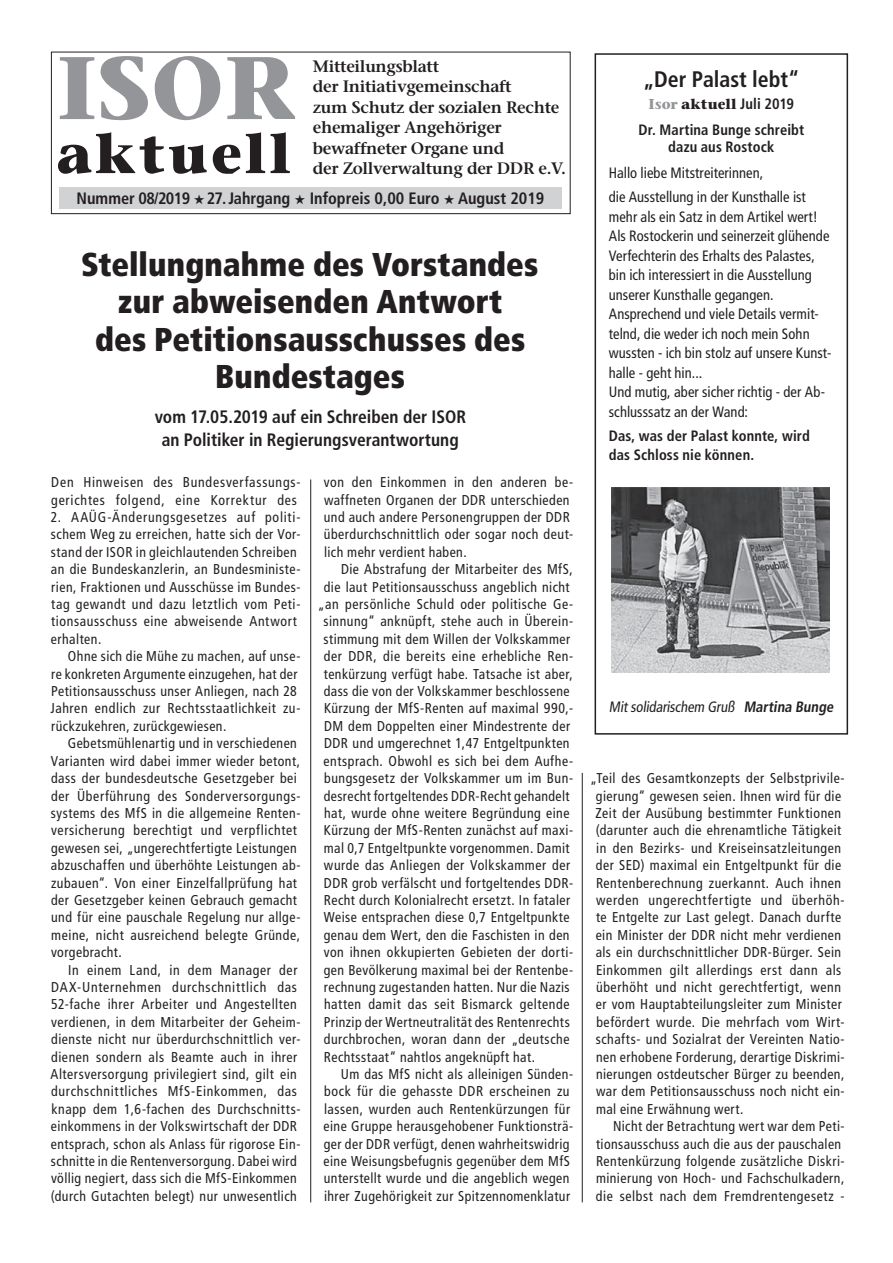
<style>
.page{position:relative;width:893px;height:1263px;background:#fff}
.page>*{position:absolute;margin:0;border:0;box-sizing:border-box;transform-origin:0 0}
.t1{font:700 88.5px "Stone Serif Std";color:#939598}
.t2{font:700 55.5px "Stone Serif Std";letter-spacing:.05em;color:#231f20}
.t3{font:900 condensed 33px/37.5px "Frutiger LT Std";letter-spacing:.005em;color:#231f20;text-align:center}
.t4{font:700 condensed 22.5px "Frutiger LT Std";color:#231f20}
.t5{font:700 condensed 18px/22.5px "Frutiger LT Std";color:#231f20;text-align:center}
.t6{font:600 16.5px/20.5px "Stone Serif Std";letter-spacing:-.02em;color:#231f20}
.t7{font:700 condensed 16.5px "Frutiger LT Std";color:#231f20}
.t8{font:condensed 15px/19.5px "Frutiger LT Std";letter-spacing:.005em;color:#231f20}
.t9{font:700 condensed 15px/26px "Frutiger LT Std";letter-spacing:.01em;color:#231f20;text-align:center}
.t10{font:condensed 14.25px/17.4px "Frutiger LT Std";letter-spacing:.035em;color:#231f20}
.t11{font:condensed 14.25px/17.4px "Frutiger LT Std";letter-spacing:.06em;color:#231f20}
.s1{font-family:"Stone Serif Std";font-stretch:normal;font-size:14.25px;color:#939598}
.s2{font-family:"Stone Serif Std";font-stretch:normal;font-size:14.25px}
.s3{font-weight:700}
</style>
<div class="page">
<div style="left:59px;top:187px;width:503px;height:21px;background:#d1d2d4"></div>
<div style="left:51px;top:52px;width:520px;height:162px;border:1px solid #231f20"></div>
<hr style="left:310px;top:479px;width:1px;height:723px;background:#231f20">
<hr style="left:582px;top:773px;width:1px;height:429px;background:#231f20">
<div style="left:595px;top:53px;width:253px;height:682px;border:2px solid #231f20"></div>
<img style="left:612px;top:487px;width:218px;height:186px">
<h1 class="t1" style="left:57px;top:33px;width:239px">ISOR</h1>
<h2 class="t2" style="left:57px;top:119px;width:236px">aktuell</h2>
<p class="t6" style="left:313px;top:56px;width:255px">Mitteilungsblatt<br>der Initiativgemeinschaft<br>zum Schutz der sozialen Rechte ehemaliger Angehöriger bewaffneter Organe und<br>der Zollverwaltung der DDR e.V.</p>
<p class="t7" style="left:77px;top:188px;width:469px">Nummer 08/2019 ★ 27. Jahrgang ★ Infopreis 0,00 Euro ★ August 2019</p>
<h3 class="t3" style="left:81px;top:245px;width:459px">Stellungnahme des Vorstandes zur abweisenden Antwort<br>des Petitionsausschusses des<br>Bundestages</h3>
<p class="t5" style="left:155px;top:406px;width:313px">vom 17.05.2019 auf ein Schreiben der ISOR an Politiker in Regierungsverantwortung</p>
<p class="t11" style="left:51px;top:474px;width:251px">Den Hinweisen des Bundesverfassungs&shy;gerichtes folgend, eine Korrektur des</p>
<p class="t10" style="left:51px;top:508px;width:251px">2. AAÜG-Änderungsgesetzes auf politi&shy;schem Weg zu erreichen, hatte sich der Vor&shy;stand der ISOR in gleichlautenden Schreiben an die Bundeskanzlerin, an Bundesministe&shy;rien, Fraktionen und Ausschüsse im Bundes&shy;tag gewandt und dazu letztlich vom Peti&shy;tionsausschuss eine abweisende Antwort erhalten.</p>
<p class="t10" style="left:50px;top:648px;width:251px;text-indent:17px">Ohne sich die Mühe zu machen, auf unse&shy;re konkreten Argumente einzugehen, hat der Petitionsausschuss unser Anliegen, nach 28<br>Jahren endlich zur Rechtsstaatlichkeit zu&shy;rückzukehren, zurückgewiesen.</p>
<p class="t10" style="left:51px;top:735px;width:251px;text-indent:17px">Gebetsmühlenartig und in verschiedenen Varianten wird dabei immer wieder betont, dass der bundesdeutsche Gesetzgeber bei der Überführung des Sonderversorgungs&shy;systems des MfS in die allgemeine Renten&shy;versicherung berechtigt und verpflichtet gewesen sei, „ungerechtfertigte Leistungen abzuschaffen und überhöhte Leistungen ab&shy;zubauen“. Von einer Einzelfallprüfung hat der Gesetzgeber keinen Gebrauch gemacht und für eine pauschale Regelung nur allge&shy;meine, nicht ausreichend belegte Gründe, vorgebracht.</p>
<p class="t10" style="left:50px;top:961px;width:251px;text-indent:18px">In einem Land, in dem Manager der DAX-Unternehmen durchschnittlich das 52-fache ihrer Arbeiter und Angestellten verdienen, in dem Mitarbeiter der Geheim&shy;dienste nicht nur überdurchschnittlich ver&shy;dienen sondern als Beamte auch in ihrer Altersversorgung privilegiert sind, gilt ein durchschnittliches MfS-Einkommen, das knapp dem 1,6-fachen des Durchschnitts&shy;einkommens in der Volkswirtschaft der DDR entsprach, schon als Anlass für rigorose Ein&shy;schnitte in die Rentenversorgung. Dabei wird völlig negiert, dass sich die MfS-Einkommen (durch Gutachten belegt) nur unwesentlich</p>
<p class="t10" style="left:324px;top:474px;width:251px">von den Einkommen in den anderen be&shy;waffneten Organen der DDR unterschieden und auch andere Personengruppen der DDR überdurchschnittlich oder sogar noch deut&shy;lich mehr verdient haben.</p>
<p class="t10" style="left:341px;top:561px;width:233px">Die Abstrafung der Mitarbeiter des MfS,</p>
<p class="t10" style="left:324px;top:578px;width:247px">die laut Petitionsausschuss angeblich nicht</p>
<p class="t10" style="left:318px;top:595px;width:257px">„an persönliche Schuld oder politische Ge-</p>
<p class="t10" style="left:324px;top:613px;width:251px">sinnung“ anknüpft, stehe auch in Überein-</p>
<p class="t10" style="left:324px;top:630px;width:248px">stimmung mit dem Willen der Volkskammer</p>
<p class="t10" style="left:324px;top:648px;width:251px">der DDR, die bereits eine erhebliche Ren-</p>
<p class="t10" style="left:324px;top:665px;width:250px">tenkürzung verfügt habe. Tatsache ist aber,</p>
<p class="t10" style="left:324px;top:682px;width:247px">dass die von der Volkskammer beschlossene</p>
<p class="t10" style="left:324px;top:700px;width:251px">Kürzung der MfS-Renten auf maximal 990,-</p>
<p class="t10" style="left:324px;top:717px;width:248px">DM dem Doppelten einer Mindestrente der</p>
<p class="t10" style="left:324px;top:735px;width:247px">DDR und umgerechnet 1,47 Entgeltpunkten</p>
<p class="t10" style="left:324px;top:752px;width:251px">entsprach. Obwohl es sich bei dem Aufhe-</p>
<p class="t10" style="left:324px;top:769px;width:250px">bungsgesetz der Volkskammer um im Bun-</p>
<p class="t10" style="left:324px;top:787px;width:247px">desrecht fortgeltendes DDR-Recht gehandelt</p>
<p class="t10" style="left:324px;top:804px;width:247px">hat, wurde ohne weitere Begründung eine</p>
<p class="t10" style="left:324px;top:822px;width:251px">Kürzung der MfS-Renten zunächst auf maxi-</p>
<p class="t10" style="left:324px;top:839px;width:247px">mal 0,7 Entgeltpunkte vorgenommen. Damit</p>
<p class="t10" style="left:324px;top:856px;width:248px">wurde das Anliegen der Volkskammer der</p>
<p class="t10" style="left:324px;top:874px;width:251px">DDR grob verfälscht und fortgeltendes DDR-</p>
<p class="t10" style="left:324px;top:891px;width:248px">Recht durch Kolonialrecht ersetzt. In fataler</p>
<p class="t10" style="left:324px;top:909px;width:247px">Weise entsprachen diese 0,7 Entgeltpunkte</p>
<p class="t10" style="left:324px;top:926px;width:247px">genau dem Wert, den die Faschisten in den</p>
<p class="t10" style="left:324px;top:943px;width:251px">von ihnen okkupierten Gebieten der dorti-</p>
<p class="t10" style="left:324px;top:961px;width:251px">gen Bevölkerung maximal bei der Rentenbe-</p>
<p class="t10" style="left:324px;top:978px;width:247px">rechnung zugestanden hatten. Nur die Nazis</p>
<p class="t10" style="left:324px;top:996px;width:247px">hatten damit das seit Bismarck geltende</p>
<p class="t10" style="left:324px;top:1013px;width:247px">Prinzip der Wertneutralität des Rentenrechts</p>
<p class="t10" style="left:324px;top:1030px;width:247px">durchbrochen, woran dann der „deutsche</p>
<p class="t10" style="left:324px;top:1048px;width:213px">Rechtsstaat“ nahtlos angeknüpft hat.</p>
<p class="t10" style="left:341px;top:1065px;width:234px">Um das MfS nicht als alleinigen Sünden-</p>
<p class="t10" style="left:324px;top:1083px;width:247px">bock für die gehasste DDR erscheinen zu</p>
<p class="t10" style="left:324px;top:1100px;width:247px">lassen, wurden auch Rentenkürzungen für</p>
<p class="t10" style="left:324px;top:1117px;width:251px">eine Gruppe herausgehobener Funktionsträ-</p>
<p class="t10" style="left:324px;top:1135px;width:247px">ger der DDR verfügt, denen wahrheitswidrig</p>
<p class="t10" style="left:324px;top:1152px;width:248px">eine Weisungsbefugnis gegenüber dem MfS</p>
<p class="t10" style="left:324px;top:1170px;width:247px">unterstellt wurde und die angeblich wegen</p>
<p class="t10" style="left:324px;top:1187px;width:248px">ihrer Zugehörigkeit zur Spitzennomenklatur</p>
<h3 class="t4" style="left:643px;top:66px;width:158px">„Der Palast lebt“</h3>
<p class="t9" style="left:638px;top:91px;width:167px"><span class="s1">Isor</span> <span class="s2">aktuell</span> Juli 2019<br>Dr. Martina Bunge schreibt</p>
<p class="t9" style="left:668px;top:134px;width:108px">dazu aus Rostock</p>
<p class="t8" style="left:609px;top:162px;width:199px;line-height:23.7px">Hallo liebe Mitstreiterinnen,<br>die Ausstellung in der Kunsthalle ist</p>
<p class="t8" style="left:609px;top:207px;width:224px">mehr als ein Satz in dem Artikel wert!<br>Als Rostockerin und seinerzeit glühende Verfechterin des Erhalts des Palastes, bin ich interessiert in die Ausstellung unserer Kunsthalle gegangen.<br>Ansprechend und viele Details vermit&shy;telnd, die weder ich noch mein Sohn wussten - ich bin stolz auf unsere Kunst&shy;halle - geht hin...<br>Und mutig, aber sicher richtig - der Ab&shy;schlusssatz an der Wand:</p>
<p class="t9" style="left:609px;top:426px;width:203px;line-height:19.5px;text-align:left">Das, was der Palast konnte, wird das Schloss nie können.</p>
<p class="t8" style="left:609px;top:697px;width:229px">Mitsolidarischem Gruß <span class="s3">Martina Bunge</span></p>
<p class="t10" style="left:595px;top:769px;width:251px;text-indent:-5px">„Teil des Gesamtkonzepts der Selbstprivile&shy;gierung“ gewesen seien. Ihnen wird für die Zeit der Ausübung bestimmter Funktionen (darunter auch die ehrenamtliche Tätigkeit in den Bezirks- und Kreiseinsatzleitungen der SED) maximal ein Entgeltpunkt für die Rentenberechnung zuerkannt. Auch ihnen werden ungerechtfertigte und überhöh&shy;te Entgelte zur Last gelegt. Danach durfte ein Minister der DDR nicht mehr verdienen als ein durchschnittlicher DDR-Bürger. Sein Einkommen gilt allerdings erst dann als überhöht und nicht gerechtfertigt, wenn er vom Hauptabteilungsleiter zum Minister befördert wurde. Die mehrfach vom Wirt&shy;schafts- und Sozialrat der Vereinten Natio&shy;nen erhobene Forderung, derartige Diskrimi&shy;nierungen ostdeutscher Bürger zu beenden, war dem Petitionsausschuss noch nicht ein&shy;mal eine Erwähnung wert.</p>
<p class="t10" style="left:596px;top:1117px;width:250px;text-indent:17px">Nicht der Betrachtung wert war dem Peti&shy;tionsausschuss auch die aus der pauschalen Rentenkürzung folgende zusätzliche Diskri&shy;minierung von Hoch- und Fachschulkadern, die selbst nach dem Fremdrentengesetz -</p>
</div>
